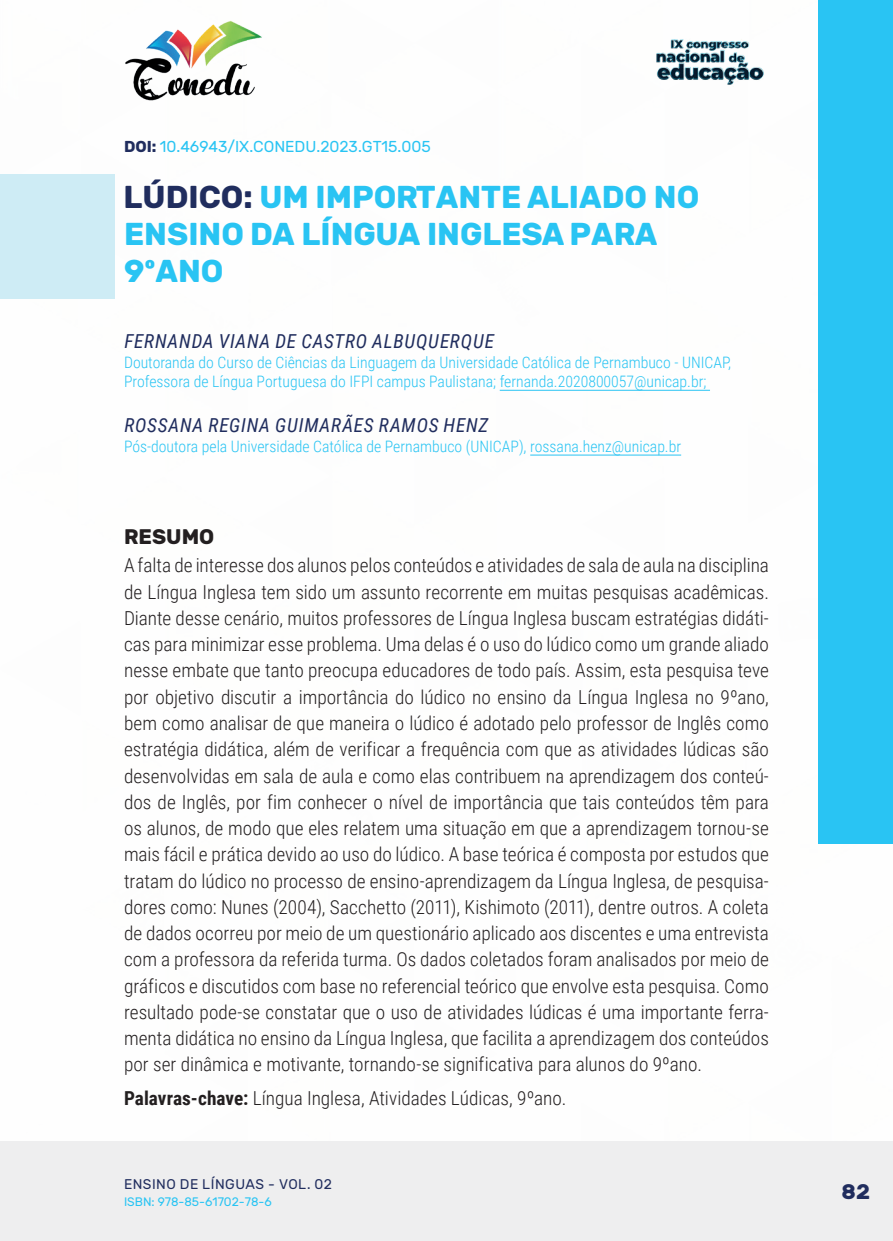
<style>
.page{position:relative;width:893px;height:1241px;background:#fff}
.page>*{position:absolute;margin:0;border:0;box-sizing:border-box;transform-origin:0 0}
._1_TITULO{font:700 31.5px/36.8px "Rubik";color:#29c4f3}
._4_RESUMO{font:700 21px "Rubik";color:#231f20}
.t1{font:700 21px "Rubik";color:#202d5e}
._5_CORPO_RESUMO{font:300 19.25px/26.2px "Roboto Condensed";color:#231f20;text-align:justify}
._2_AUTOR{font:italic 19.25px "Roboto Condensed";letter-spacing:.04em;color:#202d5e}
._3_FORMAÇÃO{font:300 15.75px/19.2px "Roboto Condensed";color:#29c4f3}
._0_DOI{font:15.75px "Rubik";color:#29c4f3}
.t2{font:14px "Rubik";letter-spacing:.035em;color:#202d5e}
.t3{font:12.25px "Rubik";color:#29c4f3}
.s1{font-weight:700;color:#202d5e}
.s2{color:#202d5e}
.s3{font-weight:700}
</style>
<div class="page">
<div style="left:0;top:1141px;width:893px;height:99px;background:#eeeeef"></div>
<div style="left:819px;top:0;width:74px;height:843px;background:#29c4f3"></div>
<img style="left:125px;top:20px;width:137px;height:81px">
<img style="left:656px;top:39px;width:108px;height:46px">
<div style="left:0;top:174px;width:114px;height:125px;background:#ceecf5"></div>
<hr style="left:500px;top:390px;width:210px;height:1px;background:#29c4f3">
<hr style="left:530px;top:454px;width:151px;height:1px;background:#29c4f3">
<p class="_0_DOI" style="left:124px;top:138px;width:308px"><span class="s1">DOI:</span> 10.46943/IX.CONEDU.2023.GT15.005</p>
<p class="_1_TITULO" style="left:124px;top:180px;width:577px"><span class="s2">LÚDICO:</span> UM IMPORTANTE ALIADO NO<br>ENSINO DA LÍNGUA INGLESA PARA<br>9ºANO</p>
<p class="_2_AUTOR" style="left:124px;top:328px;width:371px">FERNANDA VIANA DE CASTRO ALBUQUERQUE</p>
<p class="_3_FORMAÇÃO" style="left:124px;top:351px;width:609px">Doutoranda do Curso de Ciências da Linguagem da Universidade Católica de Pernambuco - UNICAP,<br>Professora de Língua Portuguesa do IFPI campus Paulistana; fernanda.2020800057@unicap.br;</p>
<p class="_2_AUTOR" style="left:124px;top:412px;width:365px">ROSSANA REGINA GUIMARÃES RAMOS HENZ</p>
<p class="_3_FORMAÇÃO" style="left:124px;top:435px;width:559px">Pós-doutora pela Universidade Católica de Pernambuco (UNICAP), rossana.henz@unicap.br</p>
<p class="_4_RESUMO" style="left:124px;top:524px;width:92px">RESUMO</p>
<p class="_5_CORPO_RESUMO" style="left:124px;top:551px;width:646px">A falta de interesse dos alunos pelos conteúdos e atividades de sala de aula na disciplina de Língua Inglesa tem sido um assunto recorrente em muitas pesquisas acadêmicas.<br>Diante desse cenário, muitos professores de Língua Inglesa buscam estratégias didáti&shy;cas para minimizar esse problema. Uma delas é o uso do lúdico como um grande aliado nesse embate que tanto preocupa educadores de todo país. Assim, esta pesquisa teve por objetivo discutir a importância do lúdico no ensino da Língua Inglesa no 9ºano, bem como analisar de que maneira o lúdico é adotado pelo professor de Inglês como estratégia didática, além de verificar a frequência com que as atividades lúdicas são desenvolvidas em sala de aula e como elas contribuem na aprendizagem dos conteú&shy;dos de Inglês, por fim conhecer o nível de importância que tais conteúdos têm para os alunos, de modo que eles relatem uma situação em que a aprendizagem tornou-se mais fácil e prática devido ao uso do lúdico. A base teórica é composta por estudos que tratam do lúdico no processo de ensino-aprendizagem da Língua Inglesa, de pesquisa&shy;dores como: Nunes (2004), Sacchetto (2011), Kishimoto (2011), dentre outros. A coleta de dados ocorreu por meio de um questionário aplicado aos discentes e uma entrevista com a professora da referida turma. Os dados coletados foram analisados por meio de gráficos e discutidos com base no referencial teórico que envolve esta pesquisa. Como resultado pode-se constatar que o uso de atividades lúdicas é uma importante ferra&shy;menta didática no ensino da Língua Inglesa, que facilita a aprendizagem dos conteúdos por ser dinâmica e motivante, tornando-se significativa para alunos do 9ºano.</p>
<p class="_5_CORPO_RESUMO" style="left:124px;top:1083px;width:444px"><span class="s3">Palavras-chave:</span> Língua Inglesa, Atividades Lúdicas, 9ºano.</p>
<p class="t2" style="left:124px;top:1175px;width:209px">ENSINO DE LÍNGUAS - VOL. 02</p>
<p class="t3" style="left:124px;top:1194px;width:149px">ISBN: 978-85-61702-78-6</p>
<p class="t1" style="left:842px;top:1179px;width:30px">82</p>
</div>
